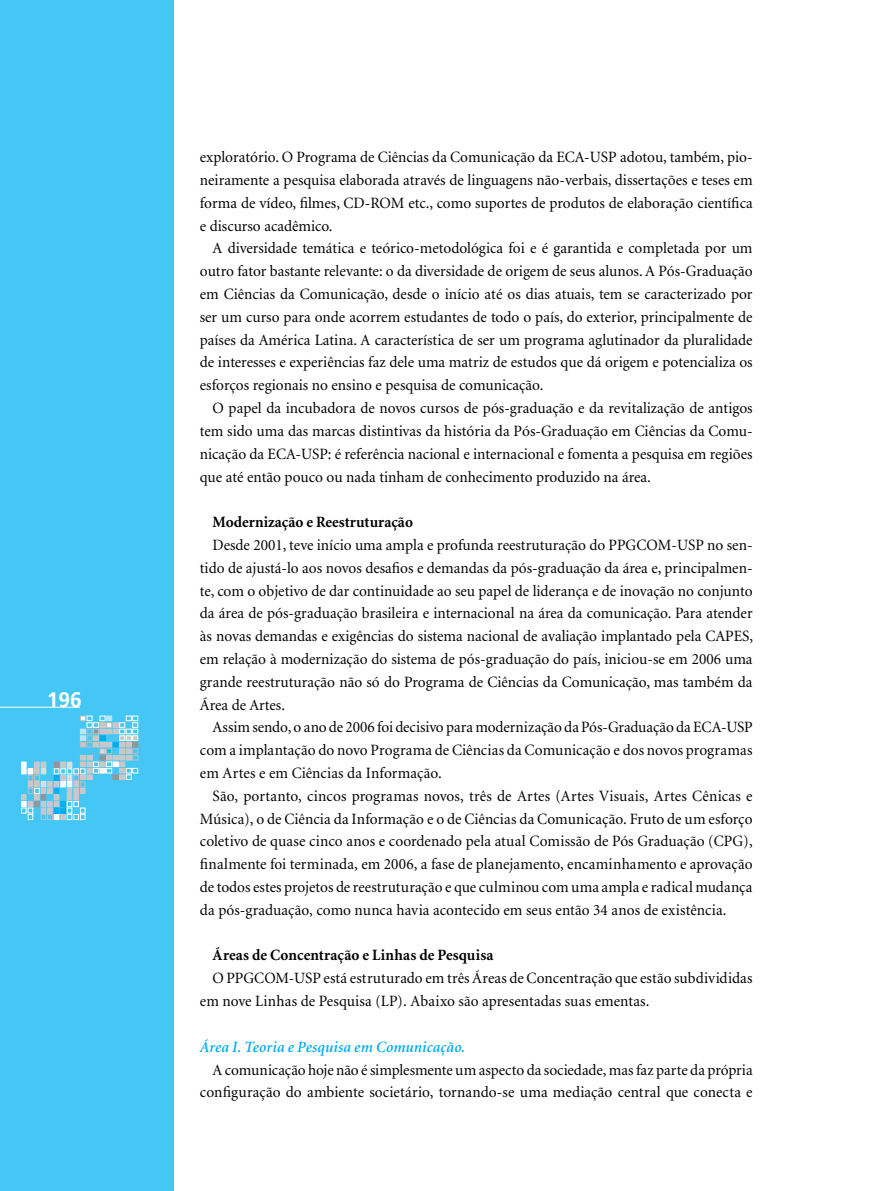
<style>
.page{position:relative;width:893px;height:1191px;background:#fff}
.page>*{position:absolute;margin:0;border:0;box-sizing:border-box;transform-origin:0 0}
.t1{font:700 21px "Frutiger";color:#fff}
.t2{font:15.75px "Minion";color:#000}
.t3{font:700 15.75px "Minion";color:#000}
.t4{font:italic 600 15.75px "Minion";letter-spacing:.01em;color:#00adef}
</style>
<div class="page">
<div style="left:0;top:0;width:174px;height:1191px;background:#44c7f4"></div>
<hr style="left:0;top:707px;width:80px;height:1px;background:#fff">
<svg style="left:21px;top:716px;width:117px;height:103px"></svg>
<p class="t1" style="left:47px;top:687px;width:37px">196</p>
<p class="t2" style="left:200px;top:149px;width:554px">exploratório. O Programa de Ciências da Comunicação da ECA-USP adotou, também, pio-</p>
<p class="t2" style="left:200px;top:172px;width:554px">neiramente a pesquisa elaborada através de linguagens não-verbais, dissertações e teses em</p>
<p class="t2" style="left:200px;top:195px;width:554px">forma de vídeo, filmes, CD-ROM etc., como suportes de produtos de elaboração científica</p>
<p class="t2" style="left:200px;top:218px;width:134px">e discurso acadêmico.</p>
<p class="t2" style="left:213px;top:241px;width:541px">A diversidade temática e teórico-metodológica foi e é garantida e completada por um</p>
<p class="t2" style="left:200px;top:263px;width:554px">outro fator bastante relevante: o da diversidade de origem de seus alunos. A Pós-Graduação</p>
<p class="t2" style="left:200px;top:286px;width:554px">em Ciências da Comunicação, desde o início até os dias atuais, tem se caracterizado por</p>
<p class="t2" style="left:200px;top:309px;width:554px">ser um curso para onde acorrem estudantes de todo o país, do exterior, principalmente de</p>
<p class="t2" style="left:200px;top:332px;width:554px">países da América Latina. A característica de ser um programa aglutinador da pluralidade</p>
<p class="t2" style="left:200px;top:355px;width:554px">de interesses e experiências faz dele uma matriz de estudos que dá origem e potencializa os</p>
<p class="t2" style="left:200px;top:377px;width:345px">esforços regionais no ensino e pesquisa de comunicação.</p>
<p class="t2" style="left:213px;top:400px;width:542px">O papel da incubadora de novos cursos de pós-graduação e da revitalização de antigos</p>
<p class="t2" style="left:200px;top:423px;width:554px">tem sido uma das marcas distintivas da história da Pós-Graduação em Ciências da Comu-</p>
<p class="t2" style="left:200px;top:446px;width:554px">nicação da ECA-USP: é referência nacional e internacional e fomenta a pesquisa em regiões</p>
<p class="t2" style="left:200px;top:469px;width:452px">que até então pouco ou nada tinham de conhecimento produzido na área.</p>
<p class="t3" style="left:213px;top:514px;width:202px">Modernização e Reestruturação</p>
<p class="t2" style="left:213px;top:537px;width:542px">Desde 2001, teve início uma ampla e profunda reestruturação do PPGCOM-USP no sen-</p>
<p class="t2" style="left:200px;top:560px;width:554px">tido de ajustá-lo aos novos desafios e demandas da pós-graduação da área e, principalmen-</p>
<p class="t2" style="left:200px;top:583px;width:554px">te, com o objetivo de dar continuidade ao seu papel de liderança e de inovação no conjunto</p>
<p class="t2" style="left:200px;top:605px;width:554px">da área de pós-graduação brasileira e internacional na área da comunicação. Para atender</p>
<p class="t2" style="left:200px;top:628px;width:555px">às novas demandas e exigências do sistema nacional de avaliação implantado pela CAPES,</p>
<p class="t2" style="left:200px;top:651px;width:554px">em relação à modernização do sistema de pós-graduação do país, iniciou-se em 2006 uma</p>
<p class="t2" style="left:200px;top:674px;width:554px">grande reestruturação não só do Programa de Ciências da Comunicação, mas também da</p>
<p class="t2" style="left:200px;top:697px;width:87px">Área de Artes.</p>
<p class="t2" style="left:213px;top:719px;width:541px">Assim sendo, o ano de 2006 foi decisivo para modernização da Pós-Graduação da ECA-USP</p>
<p class="t2" style="left:200px;top:742px;width:554px">com a implantação do novo Programa de Ciências da Comunicação e dos novos programas</p>
<p class="t2" style="left:200px;top:765px;width:243px">em Artes e em Ciências da Informação.</p>
<p class="t2" style="left:213px;top:788px;width:541px">São, portanto, cincos programas novos, três de Artes (Artes Visuais, Artes Cênicas e</p>
<p class="t2" style="left:200px;top:811px;width:554px">Música), o de Ciência da Informação e o de Ciências da Comunicação. Fruto de um esforço</p>
<p class="t2" style="left:200px;top:833px;width:554px">coletivo de quase cinco anos e coordenado pela atual Comissão de Pós Graduação (CPG),</p>
<p class="t2" style="left:200px;top:856px;width:554px">finalmente foi terminada, em 2006, a fase de planejamento, encaminhamento e aprovação</p>
<p class="t2" style="left:200px;top:879px;width:554px">de todos estes projetos de reestruturação e que culminou com uma ampla e radical mudança</p>
<p class="t2" style="left:200px;top:902px;width:528px">da pós-graduação, como nunca havia acontecido em seus então 34 anos de existência.</p>
<p class="t3" style="left:213px;top:947px;width:282px">Áreas de Concentração e Linhas de Pesquisa</p>
<p class="t2" style="left:213px;top:970px;width:541px">O PPGCOM-USP está estruturado em três Áreas de Concentração que estão subdivididas</p>
<p class="t2" style="left:200px;top:993px;width:451px">em nove Linhas de Pesquisa (LP). Abaixo são apresentadas suas ementas.</p>
<p class="t4" style="left:200px;top:1038px;width:267px">Área I. Teoria e Pesquisa em Comunicação.</p>
<p class="t2" style="left:213px;top:1061px;width:542px">A comunicação hoje não é simplesmente um aspecto da sociedade, mas faz parte da própria</p>
<p class="t2" style="left:200px;top:1084px;width:554px">configuração do ambiente societário, tornando-se uma mediação central que conecta e</p>
</div>
